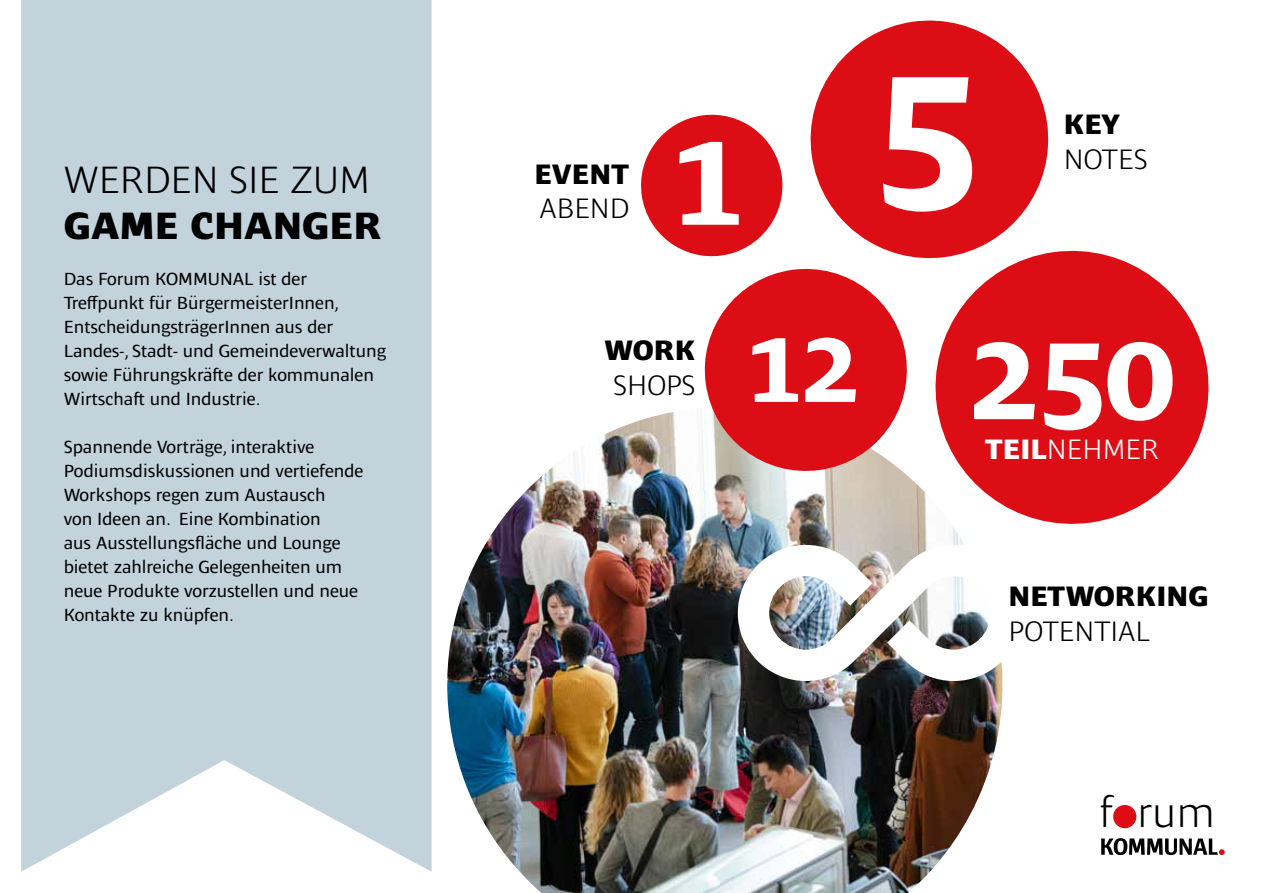
<style>
.page{position:relative;width:1263px;height:893px;background:#fff}
.page>*{position:absolute;margin:0;border:0;box-sizing:border-box;transform-origin:0 0}
.t1{font:700 136.5px "Ardoise Ptf";color:#fff}
.t2{font:700 126px "Ardoise Ptf";color:#fff}
.t3{font:300 43.65px "Ardoise Ptf";color:#000}
.t4{font:300 39px "Ardoise Ptf";color:#000}
.t5{font:800 39px "Ardoise Ptf";color:#000}
.t6{font:300 28.8px "Ardoise Ptf";color:#000}
.t7{font:800 28.8px "Ardoise Ptf";color:#000}
.t8{font:300 28.8px "Ardoise Ptf";color:#fff}
.t9{font:18px/24px "Ardoise Ptf";color:#000}
.s1{font-size:105px}
.s2{font-weight:800}
</style>
<div class="page">
<img style="left:447px;top:412px;width:556px;height:481px">
<div style="left:21px;top:0;width:411px;height:872px;background:#c3d3dc"></div>
<svg style="left:641px;top:114px;width:142px;height:143px"></svg>
<svg style="left:810px;top:20px;width:239px;height:238px;fill:#dc0d15"></svg>
<svg style="left:698px;top:268px;width:215px;height:210px;fill:#dc0d15"></svg>
<svg style="left:926px;top:242px;width:283px;height:291px;fill:#dc0d15"></svg>
<img style="left:738px;top:545px;width:265px;height:136px">
<svg style="left:1101px;top:838px;width:124px;height:17px"></svg>
<div style="left:1113px;top:805px;width:23px;height:23px;background:#dc0d15;border-radius:50%"></div>
<h3 class="t4" style="left:64px;top:150px;width:308px">WERDEN SIE ZUM</h3>
<h3 class="t5" style="left:64px;top:197px;width:319px">GAME CHANGER</h3>
<p class="t9" style="left:64px;top:265px;width:324px">Das Forum KOMMUNAL ist der Treffpunkt für BürgermeisterInnen, EntscheidungsträgerInnen aus der Landes-, Stadt- und Gemeindeverwaltung sowie Führungskräfte der kommunalen Wirtschaft und Industrie.</p>
<p class="t9" style="left:64px;top:433px;width:301px">Spannende Vorträge, interaktive Podiumsdiskussionen und vertiefende Workshops regen zum Austausch<br>von Ideen an. Eine Kombination<br>aus Ausstellungsfläche und Lounge bietet zahlreiche Gelegenheiten um neue Produkte vorzustellen und neue Kontakte zu knüpfen.</p>
<h3 class="t7" style="left:534px;top:152px;width:96px">EVENT</h3>
<h3 class="t6" style="left:540px;top:187px;width:91px">ABEND</h3>
<h1 class="t1" style="left:670px;top:77px;width:311px">1 <sup>5</sup></h1>
<h3 class="t7" style="left:1064px;top:103px;width:58px">KEY</h3>
<h3 class="t6" style="left:1064px;top:138px;width:85px">NOTES</h3>
<h3 class="t7" style="left:604px;top:329px;width:93px">WORK</h3>
<h3 class="t6" style="left:613px;top:364px;width:84px">SHOPS</h3>
<h2 class="t2" style="left:745px;top:283px;width:430px"><span class="s1">12</span> 250</h2>
<h3 class="t8" style="left:985px;top:428px;width:176px"><span class="s2">TEIL</span>NEHMER</h3>
<h3 class="t7" style="left:1008px;top:575px;width:201px">NETWORKING</h3>
<h3 class="t6" style="left:1008px;top:610px;width:143px">POTENTIAL</h3>
<h3 class="t3" style="left:1099px;top:780px;width:117px">f rum</h3>
</div>
